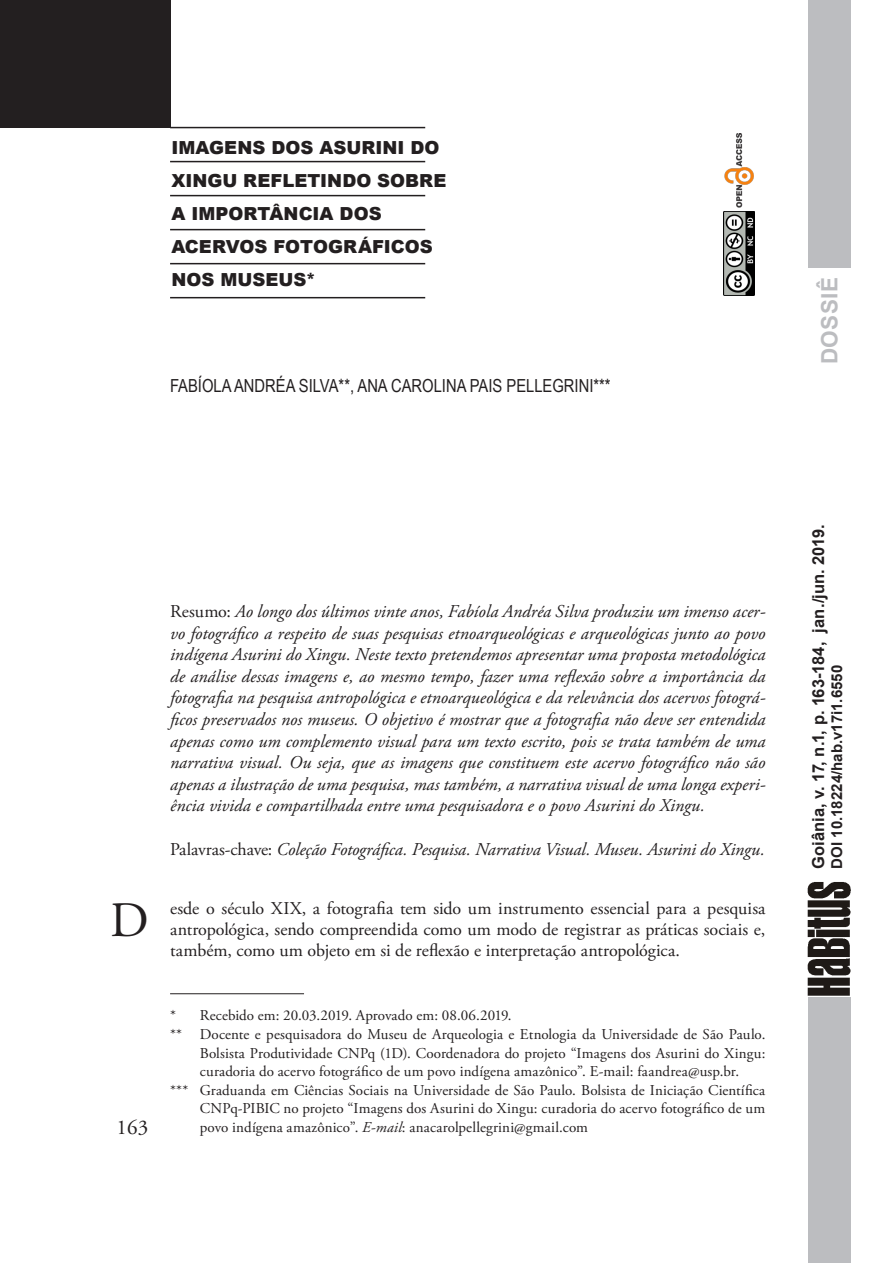
<style>
.page{position:relative;width:893px;height:1263px;background:#fff}
.page>*{position:absolute;margin:0;border:0;box-sizing:border-box;transform-origin:0 0}
.t1{font:49.5px "Adobe Garamond Pro";color:#231f20}
.t2{font:700 22.5px "Arial";letter-spacing:.015em;color:#bcbdc0}
.t3{font:21px "Adobe Garamond Pro";color:#231f20}
.Resumos{font:italic 18px/21.6px "Adobe Garamond Pro";letter-spacing:-.005em;color:#231f20;text-align:justify}
.Capitular{font:18px/21.3px "Adobe Garamond Pro";letter-spacing:-.005em;color:#231f20;text-align:justify}
.Título{font:900 18px/33px "Arial";color:#231f20}
.t4{font:18px "Arial Narrow";color:#231f20}
.t5{font:700 16.5px "Arial";color:#231f20}
.Notas{font:15px/18.6px "Adobe Garamond Pro";letter-spacing:.01em;color:#231f20;text-align:justify}
.t6{font:700 15px "Arial";color:#231f20}
.s1{font-style:normal}
.s2{font-style:italic}
</style>
<div class="page">
<div style="left:808px;top:995px;width:42px;height:268px;background:#bcbdc0"></div>
<img style="left:808px;top:882px;width:43px;height:114px">
<div style="left:0;top:0;width:170px;height:128px;background:#231f20"></div>
<hr style="left:170px;top:127px;width:255px;height:1px;background:#231f20">
<hr style="left:170px;top:161px;width:255px;height:1px;background:#231f20">
<hr style="left:170px;top:195px;width:255px;height:1px;background:#231f20">
<hr style="left:170px;top:229px;width:255px;height:1px;background:#231f20">
<hr style="left:170px;top:263px;width:255px;height:1px;background:#231f20">
<hr style="left:170px;top:297px;width:255px;height:1px;background:#231f20">
<div style="left:808px;top:0;width:42px;height:268px;background:#bcbdc0"></div>
<hr style="left:170px;top:993px;width:134px;height:1px;background:#231f20">
<img style="left:724px;top:212px;width:30px;height:83px">
<img style="left:725px;top:134px;width:28px;height:73px">
<p class="Título" style="left:171px;top:130px;width:277px">IMAGENS DOS ASURINI DO<br>XINGU REFLETINDO SOBRE<br>A IMPORTÂNCIA DOS<br>ACERVOS FOTOGRÁFICOS<br>NOS MUSEUS*</p>
<p class="t4" style="left:170px;top:372px;width:442px">FABÍOLA ANDRÉA SILVA**, ANA CAROLINA PAIS PELLEGRINI***</p>
<p class="t2" style="left:814px;top:364px;width:88px;rotate:-90deg">DOSSIÊ</p>
<p class="Resumos" style="left:170px;top:601px;width:597px"><span class="s1">Resumo:</span> Ao longo dos últimos vinte anos, Fabíola Andréa Silva produziu um imenso acer&shy;vo fotográfico a respeito de suas pesquisas etnoarqueológicas e arqueológicas junto ao povo indígena Asurini do Xingu. Neste texto pretendemos apresentar uma proposta metodológica de análise dessas imagens e, ao mesmo tempo, fazer uma reflexão sobre a importância da fotografia na pesquisa antropológica e etnoarqueológica e da relevância dos acervos fotográ&shy;ficos preservados nos museus. O objetivo é mostrar que a fotografia não deve ser entendida apenas como um complemento visual para um texto escrito, pois se trata também de uma narrativa visual. Ou seja, que as imagens que constituem este acervo fotográfico não são apenas a ilustração de uma pesquisa, mas também, a narrativa visual de uma longa experi&shy;ência vivida e compartilhada entre uma pesquisadora e o povo Asurini do Xingu.</p>
<p class="Resumos" style="left:170px;top:838px;width:596px"><span class="s1">Palavras-chave:</span> Coleção Fotográfica. Pesquisa. Narrativa Visual. Museu. Asurini do Xingu.</p>
<p class="t1" style="left:110px;top:891px;width:40px">D</p>
<p class="Capitular" style="left:170px;top:898px;width:597px">esde o século XIX, a fotografia tem sido um instrumento essencial para a pesquisa antropológica, sendo compreendida como um modo de registrar as práticas sociais e, também, como um objeto em si de reflexão e interpretação antropológica.</p>
<p class="t3" style="left:116px;top:1114px;width:34px">163</p>
<p class="Notas" style="left:170px;top:1007px;width:343px">* Recebido em: 20.03.2019. Aprovado em: 08.06.2019.</p>
<p class="Notas" style="left:200px;top:1025px;width:567px;text-indent:-30px">** Docente e pesquisadora do Museu de Arqueologia e Etnologia da Universidade de São Paulo.<br>Bolsista Produtividade CNPq (1D). Coordenadora do projeto “Imagens dos Asurini do Xingu: curadoria do acervo fotográfico de um povo indígena amazônico”. E-mail: faandrea@usp.br.</p>
<p class="Notas" style="left:200px;top:1081px;width:567px;text-indent:-30px">*** Graduanda em Ciências Sociais na Universidade de São Paulo. Bolsista de Iniciação Científica CNPq-PIBIC no projeto “Imagens dos Asurini do Xingu: curadoria do acervo fotográfico de um povo indígena amazônico”. <span class="s2">E-mail</span>: anacarolpellegrini@gmail.com</p>
<p class="t5" style="left:807px;top:868px;width:346px;rotate:-90deg">Goiânia, v. 17, n.1, p. 163-184, jan./jun. 2019.</p>
<p class="t6" style="left:827px;top:868px;width:205px;rotate:-90deg">DOI 10.18224/hab.v17i1.6550</p>
</div>
